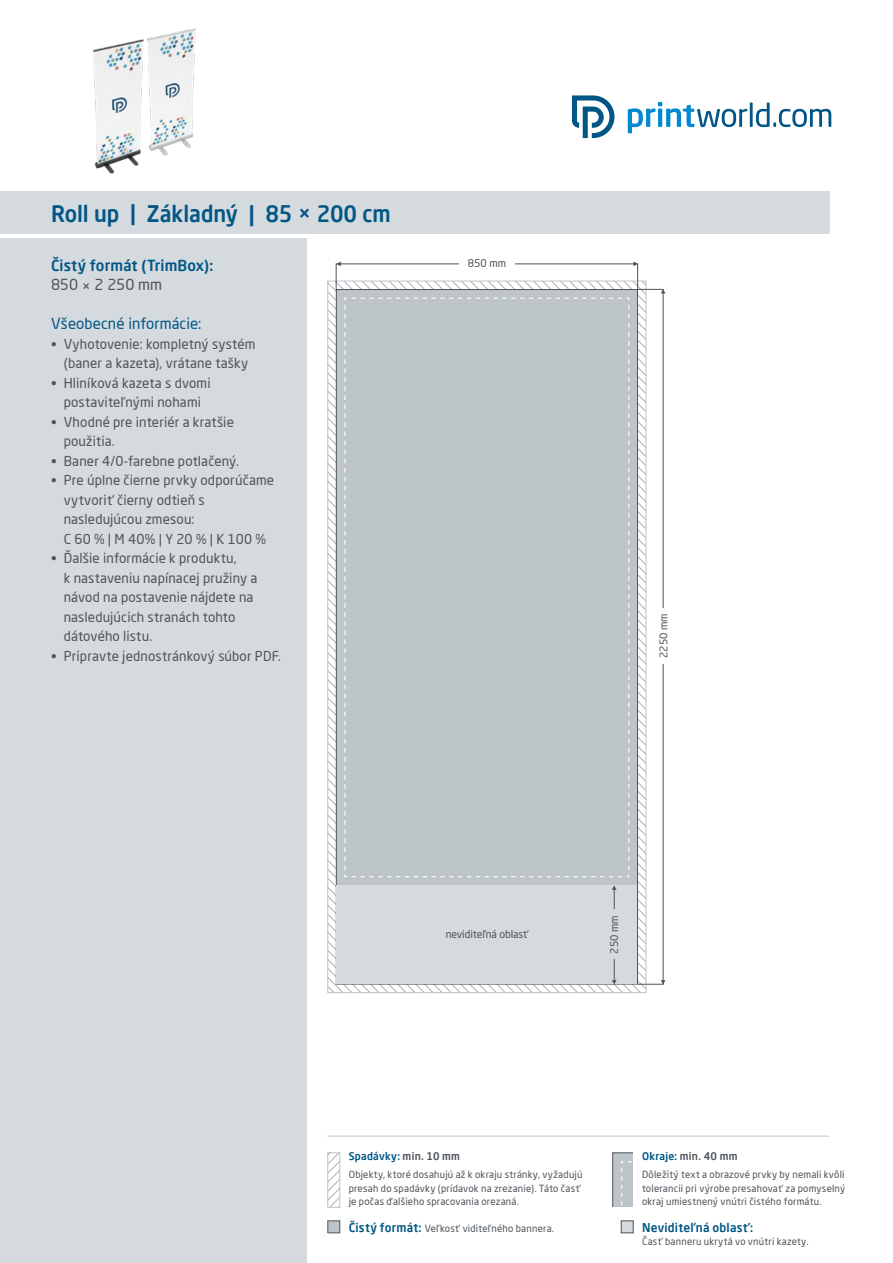
<style>
.page{position:relative;width:893px;height:1263px;background:#fff}
.page>*{position:absolute;margin:0;border:0;box-sizing:border-box;transform-origin:0 0}
.t1{font:500 22.5px "Neo Sans Pro";letter-spacing:-.005em;color:#015685;scale:.96 1}
.t2{font:500 15px "Neo Sans Pro";letter-spacing:.005em;color:#015685}
.t3{font:15px "Neo Sans Pro";letter-spacing:.01em;color:#015685}
.t4{font:15px "Neo Sans Pro";color:#4d545a}
.t5{font:13.5px/19.5px "Neo Sans Pro";letter-spacing:.01em;color:#4d545a}
.t6{font:500 12px "Neo Sans Pro";letter-spacing:.02em;color:#015685}
.t7{font:10.5px "Neo Sans Pro";letter-spacing:-.01em;color:#4d545a}
.t8{font:500 10.5px "Neo Sans Pro";letter-spacing:.025em;color:#015685}
.t9{font:500 10.5px "Neo Sans Pro";letter-spacing:.025em;color:#4d545a}
.t10{font:9.75px/13.5px "Neo Sans Pro";letter-spacing:.025em;color:#4d545a}
.s1{color:#4d545a}
.s2{font-weight:500;font-size:12px;color:#015685}
.s3{color:#015685}
</style>
<div class="page">
<div style="left:0;top:238px;width:306px;height:1025px;background:#d4dade"></div>
<div style="left:0;top:191px;width:829px;height:43px;background:#d4dade"></div>
<svg style="left:628px;top:102px;width:203px;height:31px"></svg>
<svg style="left:572px;top:96px;width:42px;height:42px"></svg>
<hr style="left:327px;top:1135px;width:502px;height:2px;background:#d4dade">
<svg style="left:329px;top:1154px;width:9px;height:52px"></svg>
<div style="left:327px;top:1152px;width:13px;height:56px;border:1px solid #bec5c9"></div>
<div style="left:327px;top:1220px;width:13px;height:13px;background:#bec5c9;border:1px solid #4d545a"></div>
<div style="left:612px;top:1152px;width:34px;height:60px;background:#bec5c9;border:1px solid #4d545a"></div>
<svg style="left:621px;top:1161px;width:13px;height:47px"></svg>
<div style="left:634px;top:1148px;width:17px;height:68px;background:#fff"></div>
<div style="left:608px;top:1208px;width:26px;height:8px;background:#fff"></div>
<div style="left:621px;top:1220px;width:13px;height:13px;background:#d4dade;border:1px solid #4d545a"></div>
<div style="left:336px;top:289px;width:302px;height:695px;background:#bec5c9;border:1px solid #4d545a"></div>
<svg style="left:661px;top:289px;width:4px;height:4px"></svg>
<svg style="left:661px;top:980px;width:4px;height:4px"></svg>
<svg style="left:337px;top:261px;width:4px;height:5px"></svg>
<svg style="left:633px;top:261px;width:5px;height:5px"></svg>
<svg style="left:344px;top:281px;width:302px;height:596px"></svg>
<svg style="left:344px;top:297px;width:286px;height:581px"></svg>
<div style="left:337px;top:885px;width:300px;height:98px;background:#d4dade"></div>
<img style="left:93px;top:28px;width:103px;height:146px">
<hr style="left:614px;top:886px;width:1px;height:97px;background:#4d545a">
<svg style="left:612px;top:885px;width:5px;height:5px"></svg>
<svg style="left:612px;top:980px;width:5px;height:4px"></svg>
<div style="left:610px;top:910px;width:9px;height:49px;background:#d4dade"></div>
<h1 class="t1" style="left:51px;top:200px;width:356px">Roll up | Základný | 85 × 200 cm</h1>
<p class="t2" style="left:51px;top:256px;width:164px">Čistý formát (TrimBox):</p>
<p class="t4" style="left:51px;top:276px;width:113px">850 × 2 250 mm</p>
<p class="t3" style="left:51px;top:315px;width:152px">Všeobecné informácie:</p>
<p class="t5" style="left:51px;top:334px;width:206px;text-align:center">• Vyhotovenie: kompletný systém (baner a kazeta), vrátane tašky</p>
<p class="t5" style="left:51px;top:373px;width:161px;text-align:center">• Hliníková kazeta s dvomi postaviteľnými nohami</p>
<p class="t5" style="left:64px;top:412px;width:172px;text-indent:-13px">• Vhodné pre interiér a kratšie použitia.</p>
<p class="t5" style="left:51px;top:451px;width:189px">• Baner 4/0-farebne potlačený.</p>
<p class="t5" style="left:64px;top:470px;width:212px;text-indent:-13px">• Pre úplne čierne prvky odporúčame vytvoriť čierny odtieň s nasledujúcou zmesou:<br>C 60 % | M 40% | Y 20 % | K 100 %</p>
<p class="t5" style="left:64px;top:548px;width:195px;text-indent:-13px">• Ďalšie informácie k produktu,<br>k nastaveniu napínacej pružiny a návod na postavenie nájdete na nasledujúcich stranách tohto dátového listu.</p>
<p class="t5" style="left:51px;top:646px;width:232px">• Pripravte jednostránkový súbor PDF.</p>
<p class="t7" style="left:468px;top:257px;width:40px">850 mm</p>
<p class="t7" style="left:657px;top:658px;width:46px;rotate:-90deg">2250 mm</p>
<p class="t7" style="left:446px;top:928px;width:84px">neviditeľná oblasť</p>
<p class="t7" style="left:608px;top:953px;width:40px;rotate:-90deg">250 mm</p>
<p class="t8" style="left:349px;top:1150px;width:113px">Spadávky: <span class="s1">min. 10 mm</span></p>
<p class="t10" style="left:349px;top:1168px;width:235px">Objekty, ktoré dosahujú až k okraju stránky, vyžadujú presah do spadávky (prídavok na zrezanie). Táto časť je počas ďalšieho spracovania orezaná.</p>
<p class="t10" style="left:349px;top:1221px;width:207px"><span class="s2">Čistý formát:</span> Veľkosť viditeľného bannera.</p>
<p class="t9" style="left:642px;top:1150px;width:97px"><span class="s3">Okraje:</span> min. 40 mm</p>
<p class="t10" style="left:642px;top:1168px;width:205px;text-align:justify">Dôležitý text a obrazové prvky by nemali kvôli tolerancii pri výrobe presahovať za pomyselný okraj umiestnený vnútri čistého formátu.</p>
<p class="t6" style="left:642px;top:1220px;width:113px">Neviditeľná oblasť:</p>
<p class="t10" style="left:642px;top:1235px;width:168px">Časť banneru ukrytá vo vnútri kazety.</p>
</div>
